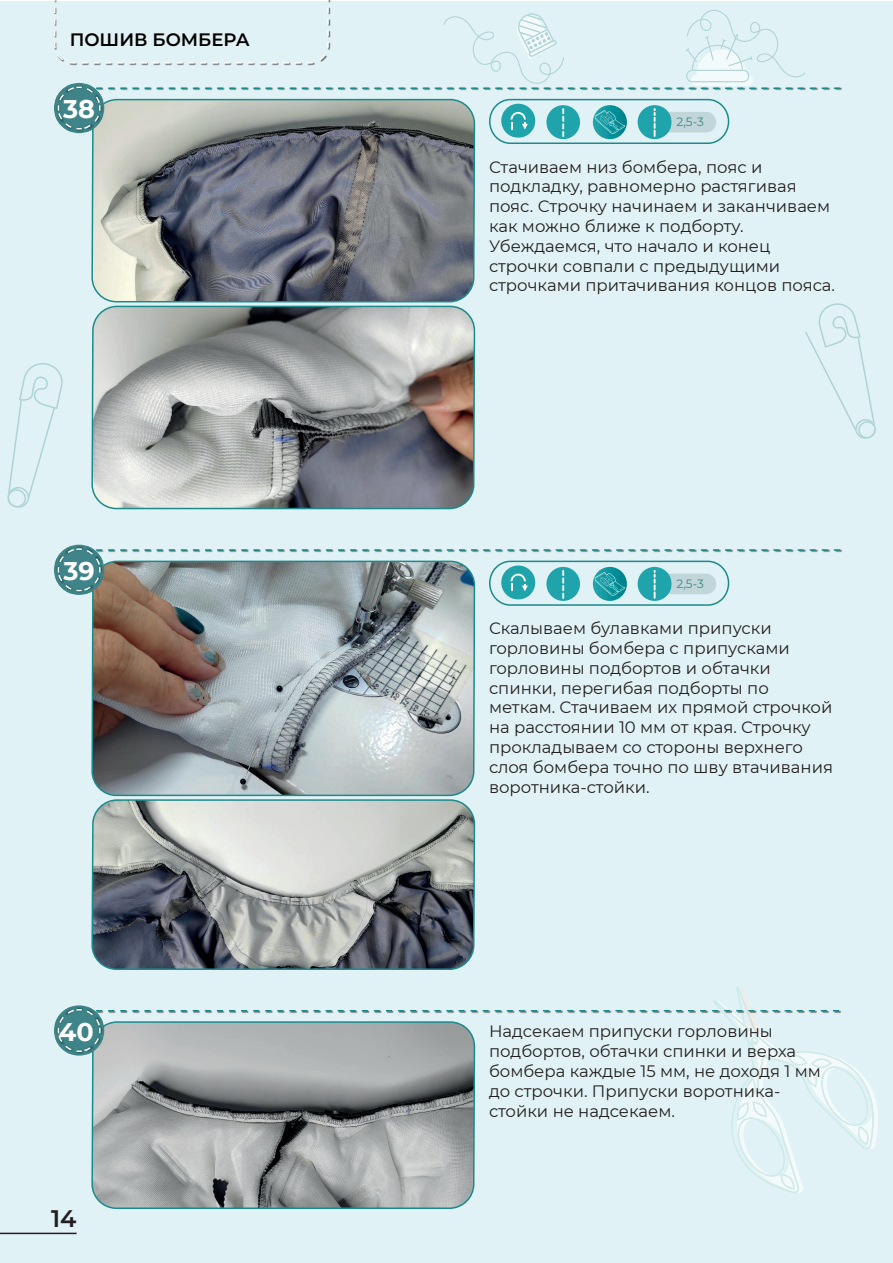
<style>
.page{position:relative;width:893px;height:1263px;background:#fff}
.page>*{position:absolute;margin:0;border:0;box-sizing:border-box;transform-origin:0 0}
.t1{font:700 25.5px "Montserrat";color:#fff}
.t2{font:600 24px "Montserrat";color:#231f20}
.t3{font:600 18px "Montserrat";color:#000001}
.t4{font:16.5px/19.8px "Montserrat";color:#231f20}
.t5{font:12px "Montserrat";color:#3e8487}
</style>
<div class="page">
<div style="left:0;top:1px;width:893px;height:1262px;background:#e0f2f5"></div>
<svg style="left:7px;top:363px;width:56px;height:145px"></svg>
<svg style="left:805px;top:303px;width:71px;height:136px"></svg>
<hr style="left:0;top:1233px;width:77px;height:1px;background:#231f20">
<svg style="left:91px;top:137px;width:385px;height:166px;background:#7a7f85"></svg>
<div style="left:489px;top:99px;width:240px;height:45px;border:2px solid #1b8a8b;border-radius:21px"></div>
<img style="left:638px;top:105px;width:34px;height:34px;border-radius:17px">
<img style="left:546px;top:105px;width:34px;height:34px;border-radius:17px">
<svg style="left:593px;top:105px;width:34px;height:34px"></svg>
<svg style="left:54px;top:0;width:786px;height:137px"></svg>
<svg style="left:91px;top:305px;width:385px;height:205px;background:#9b9e9e"></svg>
<img style="left:91px;top:599px;width:385px;height:198px">
<img style="left:56px;top:546px;width:36px;height:36px">
<div style="left:489px;top:561px;width:240px;height:45px;border:2px solid #1b8a8b;border-radius:21px"></div>
<img style="left:638px;top:567px;width:34px;height:34px;border-radius:17px">
<img style="left:546px;top:567px;width:34px;height:34px;border-radius:17px">
<svg style="left:593px;top:567px;width:34px;height:34px"></svg>
<svg style="left:57px;top:548px;width:783px;height:51px"></svg>
<svg style="left:91px;top:799px;width:385px;height:171px;background:#92989a"></svg>
<svg style="left:93px;top:1193px;width:380px;height:16px;background:#8f9c9d"></svg>
<img style="left:56px;top:1018px;width:1px;height:25px">
<svg style="left:57px;top:987px;width:821px;height:206px"></svg>
<p class="t3" style="left:70px;top:27px;width:182px">Пошив бомбера</p>
<h1 class="t1" style="left:63px;top:91px;width:33px">38</h1>
<h1 class="t1" style="left:63px;top:553px;width:33px">39</h1>
<h1 class="t1" style="left:59px;top:1013px;width:36px">40</h1>
<h2 class="t2" style="left:51px;top:1201px;width:27px">14</h2>
<p class="t5" style="left:677px;top:113px;width:29px">2,5-3</p>
<p class="t4" style="left:489px;top:156px;width:348px">Стачиваем низ бомбера, пояс и подкладку, равномерно растягивая пояс. Строчку начинаем и заканчиваем как можно ближе к подборту.<br>Убеждаемся, что начало и конец строчки совпали с предыдущими строчками притачивания концов пояса.</p>
<p class="t5" style="left:677px;top:575px;width:29px">2,5-3</p>
<p class="t4" style="left:489px;top:618px;width:346px">Скалываем булавками припуски горловины бомбера с припусками горловины подбортов и обтачки спинки, перегибая подборты по меткам. Стачиваем их прямой строчкой на расстоянии 10 мм от края. Строчку прокладываем со стороны верхнего слоя бомбера точно по шву втачивания воротника-стойки.</p>
<p class="t4" style="left:489px;top:1021px;width:333px">Надсекаем припуски горловины подбортов, обтачки спинки и верха бомбера каждые 15 мм, не доходя 1 мм до строчки. Припуски воротника&shy;стойки не надсекаем.</p>
</div>
